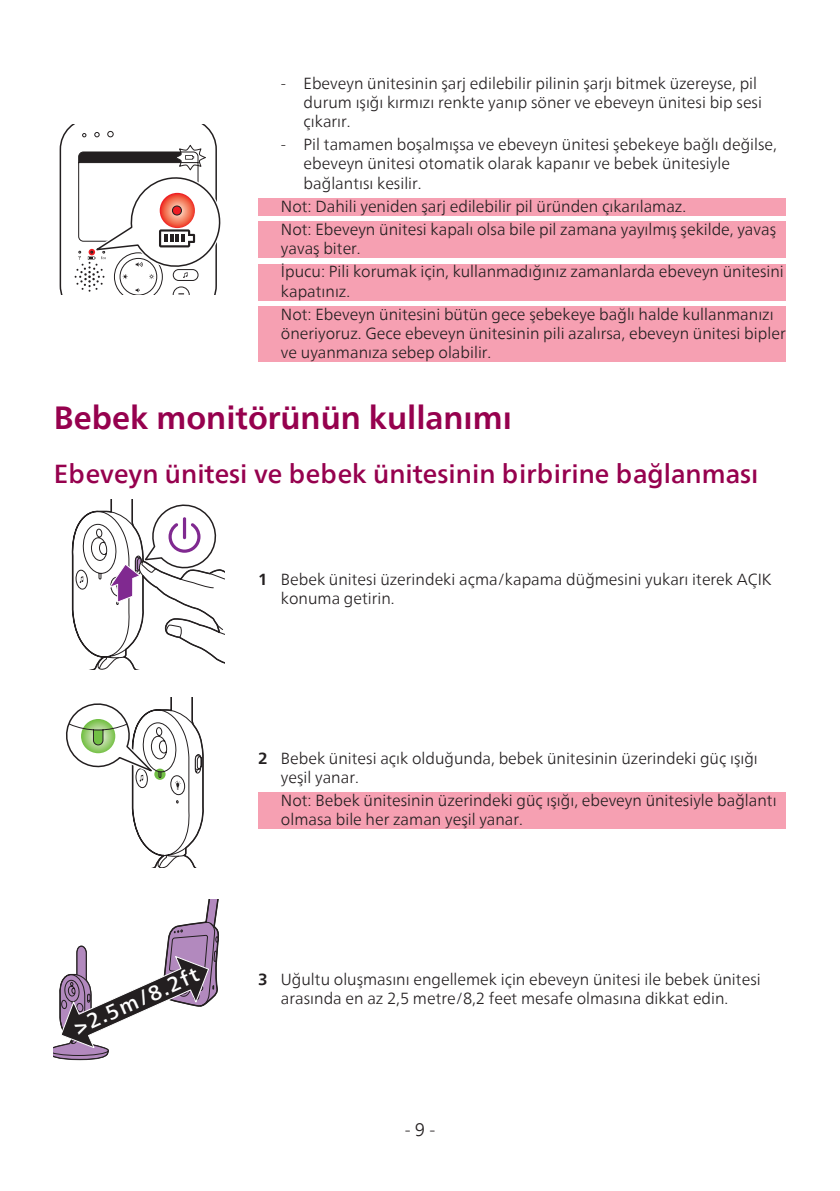
<style>
.page{position:relative;width:840px;height:1191px;background:#fff}
.page>*{position:absolute;margin:0;border:0;box-sizing:border-box;transform-origin:0 0}
.Heading_1_Pink{font:700 32px "Neue Frutiger World";color:#96014e}
.Heading_2_Pink{font:500 26px "Neue Frutiger World";color:#96014e}
.t1{font:500 21px "Neue Frutiger World";color:#fff}
.t2{font:300 18px "Neue Frutiger World";color:#231f20}
.note_pink{font:300 16px/19.2px "Neue Frutiger World";color:#231f20}
.s1{font-weight:700}
</style>
<div class="page">
<div style="left:258px;top:198px;width:527px;height:17px;background:#f6a0b2"></div>
<div style="left:258px;top:221px;width:527px;height:37px;background:#f6a0b2"></div>
<div style="left:258px;top:264px;width:527px;height:36px;background:#f6a0b2"></div>
<div style="left:258px;top:306px;width:527px;height:56px;background:#f6a0b2"></div>
<div style="left:258px;top:792px;width:527px;height:37px;background:#f6a0b2"></div>
<svg style="left:60px;top:124px;width:161px;height:171px"></svg>
<svg style="left:71px;top:499px;width:153px;height:170px"></svg>
<svg style="left:66px;top:698px;width:138px;height:170px"></svg>
<svg style="left:54px;top:899px;width:165px;height:162px"></svg>
<p class="note_pink" style="left:303px;top:73px;width:459px;text-indent:-23px">- Ebeveyn ünitesinin şarj edilebilir pilinin şarjı bitmek üzereyse, pil durum ışığı kırmızı renkte yanıp söner ve ebeveyn ünitesi bip sesi çıkarır.</p>
<p class="note_pink" style="left:303px;top:135px;width:474px;text-indent:-23px">- Pil tamamen boşalmışsa ve ebeveyn ünitesi şebekeye bağlı değilse, ebeveyn ünitesi otomatik olarak kapanır ve bebek ünitesiyle bağlantısı kesilir.</p>
<p class="note_pink" style="left:281px;top:197px;width:406px">Not: Dahili yeniden şarj edilebilir pil üründen çıkarılamaz.</p>
<p class="note_pink" style="left:281px;top:220px;width:496px">Not: Ebeveyn ünitesi kapalı olsa bile pil zamana yayılmış şekilde, yavaş yavaş biter.</p>
<p class="note_pink" style="left:281px;top:262px;width:504px">İpucu: Pili korumak için, kullanmadığınız zamanlarda ebeveyn ünitesini kapatınız.</p>
<p class="note_pink" style="left:281px;top:305px;width:506px">Not: Ebeveyn ünitesini bütün gece şebekeye bağlı halde kullanmanızı öneriyoruz. Gece ebeveyn ünitesinin pili azalırsa, ebeveyn ünitesi bipler ve uyanmanıza sebep olabilir.</p>
<p class="Heading_1_Pink" style="left:54px;top:389px;width:459px">Bebek monitörünün kullanımı</p>
<p class="Heading_2_Pink" style="left:54px;top:452px;width:705px">Ebeveyn ünitesi ve bebek ünitesinin birbirine bağlanması</p>
<p class="note_pink" style="left:281px;top:570px;width:492px;text-indent:-23px"><span class="s1">1</span> Bebek ünitesi üzerindeki açma/kapama düğmesini yukarı iterek AÇIK konuma getirin.</p>
<p class="t1" style="left:68px;top:1012px;width:135px;rotate:-24deg">&gt;2.5m/8.2ft</p>
<p class="note_pink" style="left:281px;top:748px;width:478px;text-indent:-23px"><span class="s1">2</span> Bebek ünitesi açık olduğunda, bebek ünitesinin üzerindeki güç ışığı yeşil yanar.</p>
<p class="note_pink" style="left:281px;top:791px;width:497px">Not: Bebek ünitesinin üzerindeki güç ışığı, ebeveyn ünitesiyle bağlantı olmasa bile her zaman yeşil yanar.</p>
<p class="note_pink" style="left:281px;top:969px;width:481px;text-indent:-23px"><span class="s1">3</span> Uğultu oluşmasını engellemek için ebeveyn ünitesi ile bebek ünitesi arasında en az 2,5 metre/8,2 feet mesafe olmasına dikkat edin.</p>
<p class="t2" style="left:404px;top:1115px;width:32px">- 9 -</p>
</div>
